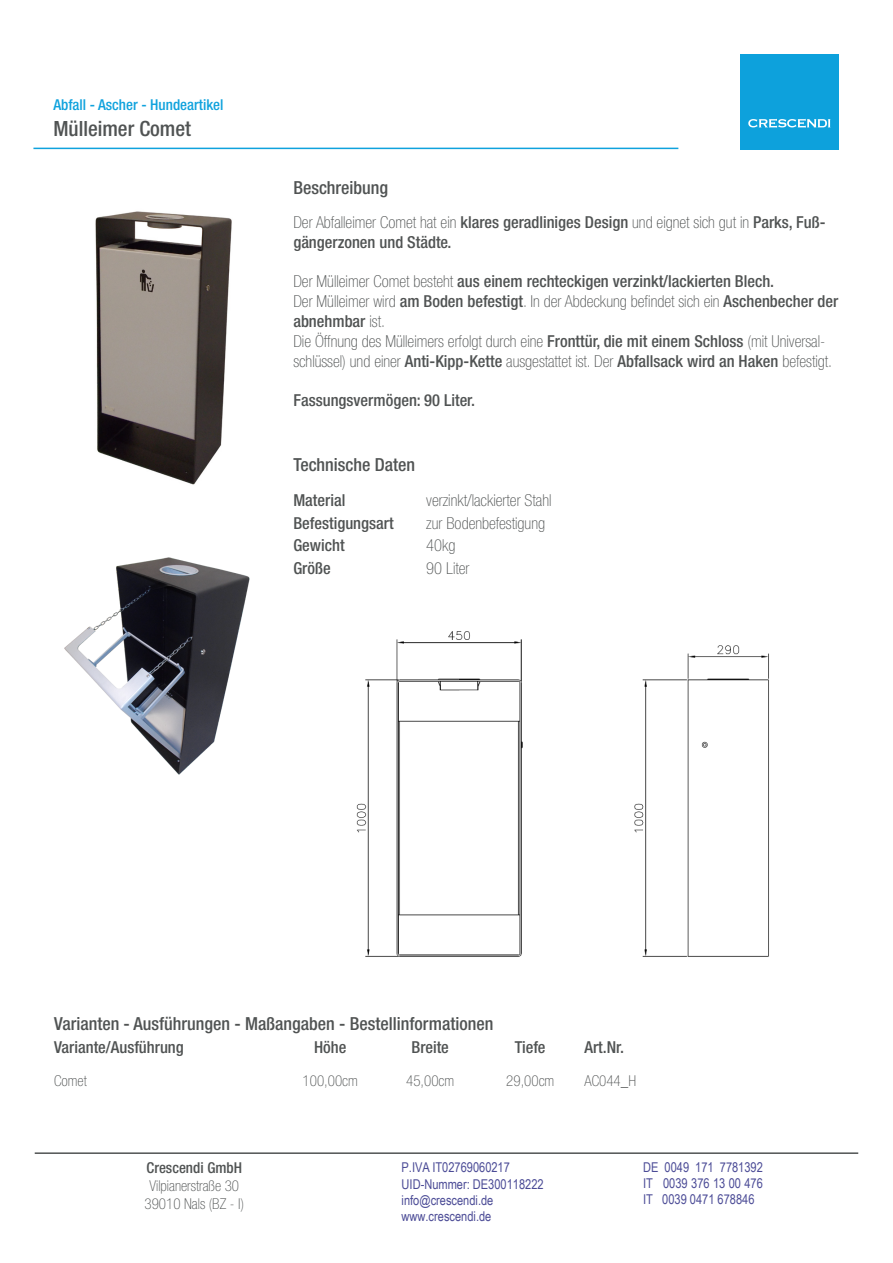
<style>
.page{position:relative;width:893px;height:1263px;background:#fff}
.page>*{position:absolute;margin:0;border:0;box-sizing:border-box;transform-origin:0 0}
.t1{font:500 condensed 21px "Helvetica Neue LT Std";color:#505353}
.t2{font:500 condensed 18px "Helvetica Neue LT Std";color:#505353}
.t3{font:100 condensed 16.5px/19.8px "Helvetica Neue LT Std";color:#505353}
.t4{font:500 condensed 16.5px/19.8px "Helvetica Neue LT Std";color:#505353}
.t5{font:100 condensed 15px/18px "Helvetica Neue LT Std";color:#505353;text-align:center}
.t6{font:500 condensed 15px "Helvetica Neue LT Std";color:#0fa2dd}
.t7{font:500 condensed 15px "Helvetica Neue LT Std";color:#505353}
.t8{font:13.5px/16.2px "Arial Narrow";color:#4b4b96;text-align:justify}
.s1{font-weight:100}
.s2{font-weight:500}
</style>
<div class="page">
<div style="left:741px;top:54px;width:98px;height:95px;background:#0da1dc"></div>
<svg style="left:748px;top:119px;width:82px;height:9px"></svg>
<hr style="left:33px;top:148px;width:645px;height:1px;background:#0fa2dd">
<hr style="left:35px;top:1152px;width:823px;height:2px;background:#505353">
<img style="left:64px;top:211px;width:186px;height:564px">
<img style="left:356px;top:631px;width:413px;height:326px">
<p class="t6" style="left:53px;top:96px;width:172px">Abfall - Ascher - Hundeartikel</p>
<p class="t1" style="left:53px;top:116px;width:139px">Mülleimer Comet</p>
<p class="t2" style="left:293px;top:176px;width:96px">Beschreibung</p>
<p class="t4" style="left:293px;top:212px;width:534px"><span class="s1">Der Abfalleimer Comet hat ein</span> klares geradliniges Design <span class="s1">und eignet sich gut in</span> Parks, Fuß&shy;gängerzonen und Städte.</p>
<p class="t4" style="left:293px;top:271px;width:482px"><span class="s1">Der Mülleimer Comet besteht</span> aus einem rechteckigen verzinkt/lackierten Blech.</p>
<p class="t3" style="left:293px;top:291px;width:546px">Der Mülleimer wird <span class="s2">am Boden befestigt</span>. In der Abdeckung befindet sich ein <span class="s2">Aschenbecher der abnehmbar</span> ist.</p>
<p class="t3" style="left:293px;top:331px;width:540px">Die Öffnung des Mülleimers erfolgt durch eine <span class="s2">Fronttür, die mit einem Schloss</span> (mit Universal&shy;schlüssel) und einer <span class="s2">Anti-Kipp-Kette</span> ausgestattet ist. Der <span class="s2">Abfallsack wird an Haken</span> befestigt.</p>
<p class="t4" style="left:293px;top:390px;width:183px">Fassungsvermögen: 90 Liter.</p>
<p class="t2" style="left:293px;top:453px;width:123px">Technische Daten</p>
<p class="t4" style="left:293px;top:490px;width:53px">Material</p>
<p class="t4" style="left:293px;top:513px;width:102px">Befestigungsart</p>
<p class="t4" style="left:293px;top:535px;width:53px">Gewicht</p>
<p class="t4" style="left:293px;top:558px;width:39px">Größe</p>
<p class="t3" style="left:426px;top:490px;width:127px">verzinkt/lackierter Stahl</p>
<p class="t3" style="left:426px;top:513px;width:120px">zur Bodenbefestigung</p>
<p class="t3" style="left:426px;top:535px;width:31px">40kg</p>
<p class="t3" style="left:426px;top:558px;width:45px">90 Liter</p>
<p class="t2" style="left:54px;top:1013px;width:441px">Varianten - Ausführungen - Maßangaben - Bestellinformationen</p>
<p class="t4" style="left:54px;top:1037px;width:131px">Variante/Ausführung</p>
<p class="t4" style="left:314px;top:1037px;width:34px">Höhe</p>
<p class="t4" style="left:411px;top:1037px;width:39px">Breite</p>
<p class="t4" style="left:515px;top:1037px;width:32px">Tiefe</p>
<p class="t4" style="left:584px;top:1037px;width:41px">Art.Nr.</p>
<p class="t5" style="left:54px;top:1072px;width:34px">Comet</p>
<p class="t5" style="left:303px;top:1072px;width:57px">100,00cm</p>
<p class="t5" style="left:406px;top:1072px;width:49px">45,00cm</p>
<p class="t5" style="left:506px;top:1072px;width:49px">29,00cm</p>
<p class="t5" style="left:584px;top:1072px;width:53px">AC044_H</p>
<p class="t7" style="left:147px;top:1159px;width:97px">Crescendi GmbH</p>
<p class="t5" style="left:145px;top:1176px;width:101px">Vilpianerstraße 30<br>39010 Nals (BZ - I)</p>
<p class="t8" style="left:402px;top:1159px;width:144px;text-align:left">P.IVA IT02769060217<br>UID-Nummer: DE300118222 info@crescendi.de www.crescendi.de</p>
<p class="t8" style="left:643px;top:1159px;width:121px;line-height:15.6px">DE 0049 171 7781392<br>IT 0039 376 13 00 476<br>IT 0039 0471 678846</p>
</div>
